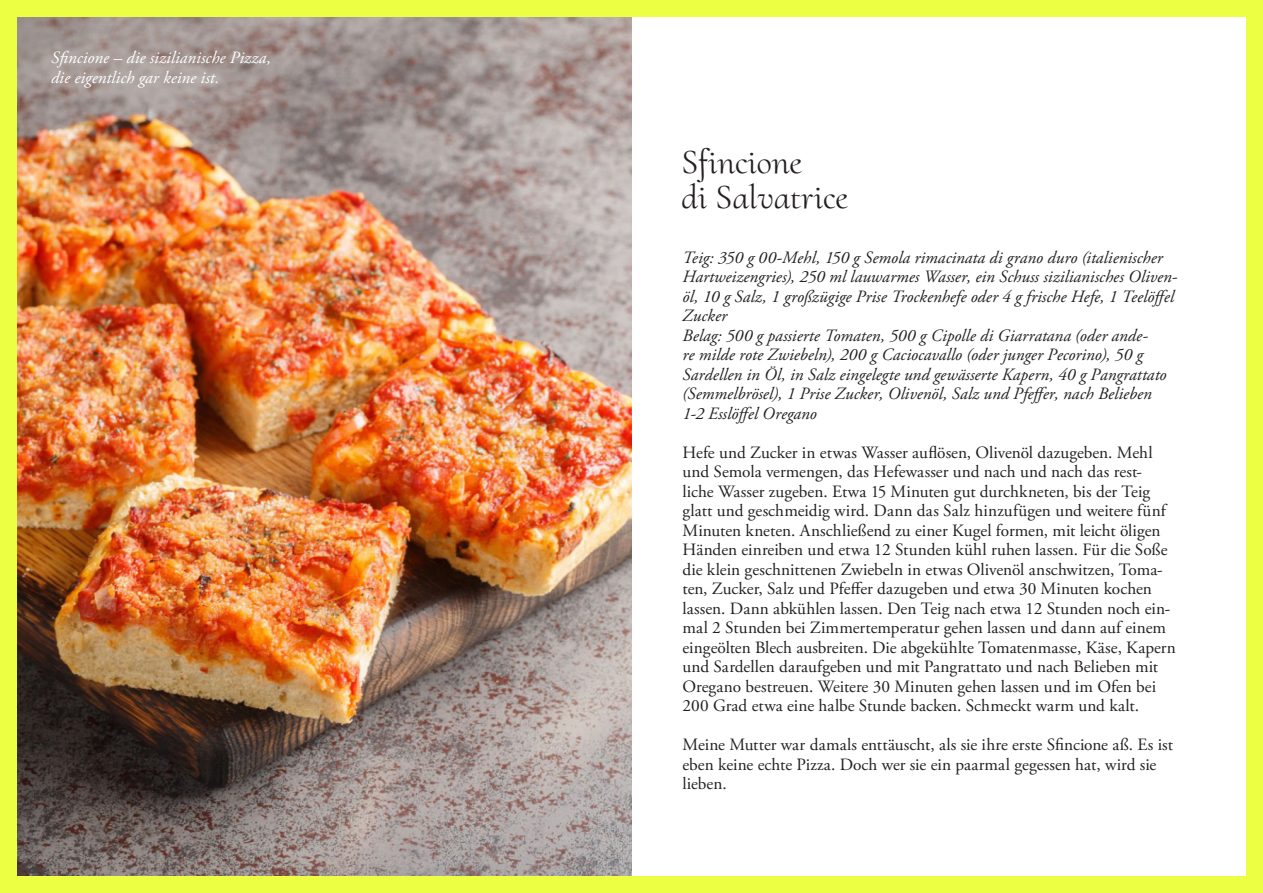
<style>
.page{position:relative;width:1263px;height:893px;background:#edff43}
.page>*{position:absolute;margin:0;border:0;box-sizing:border-box;transform-origin:0 0}
.t1{font:34.95px/35px "Cormorant Upright";color:#231f20}
.t2{font:17.25px/19.5px "Adobe Garamond Pro";color:#231f20}
.t3{font:italic 17.25px/19.5px "Adobe Garamond Pro";color:#231f20}
.t4{font:italic 17.25px/19.5px "Adobe Garamond Pro";color:#fff}
</style>
<div class="page">
<div style="left:17px;top:17px;width:1229px;height:859px;background:#fff"></div>
<img style="left:17px;top:17px;width:614px;height:859px">
<p class="t4" style="left:51px;top:49px;width:222px">Sfincione – die sizilianische Pizza, die eigentlich gar keine ist.</p>
<h1 class="t1" style="left:681px;top:144px;width:169px">Sfincione<br>di Salvatrice</h1>
<p class="t3" style="left:682px;top:248px;width:496px">Teig: 350 g 00-Mehl, 150 g Semola rimacinata di grano duro (italienischer Hartweizengries), 250 ml lauwarmes Wasser, ein Schuss sizilianisches Oliven&shy;öl, 10 g Salz, 1 großzügige Prise Trockenhefe oder 4 g frische Hefe, 1 Teelöffel Zucker<br>Belag: 500 g passierte Tomaten, 500 g Cipolle di Giarratana (oder ande-<br>re milde rote Zwiebeln), 200 g Caciocavallo (oder junger Pecorino), 50 g Sardellen in Öl, in Salz eingelegte und gewässerte Kapern, 40 g Pangrattato (Semmelbrösel), 1 Prise Zucker, Olivenöl, Salz und Pfeffer, nach Belieben 1-2 Esslöffel Oregano</p>
<p class="t2" style="left:682px;top:443px;width:495px">Hefe und Zucker in etwas Wasser auflösen, Olivenöl dazugeben. Mehl und Semola vermengen, das Hefewasser und nach und nach das rest&shy;liche Wasser zugeben. Etwa 15 Minuten gut durchkneten, bis der Teig glatt und geschmeidig wird. Dann das Salz hinzufügen und weitere fünf Minuten kneten. Anschließend zu einer Kugel formen, mit leicht öligen Händen einreiben und etwa 12 Stunden kühl ruhen lassen. Für die Soße die klein geschnittenen Zwiebeln in etwas Olivenöl anschwitzen, Toma&shy;ten, Zucker, Salz und Pfeffer dazugeben und etwa 30 Minuten kochen lassen. Dann abkühlen lassen. Den Teig nach etwa 12 Stunden noch ein&shy;mal 2 Stunden bei Zimmertemperatur gehen lassen und dann auf einem eingeölten Blech ausbreiten. Die abgekühlte Tomatenmasse, Käse, Kapern und Sardellen daraufgeben und mit Pangrattato und nach Belieben mit Oregano bestreuen. Weitere 30 Minuten gehen lassen und im Ofen bei 200 Grad etwa eine halbe Stunde backen. Schmeckt warm und kalt.</p>
<p class="t2" style="left:682px;top:735px;width:492px">Meine Mutter war damals enttäuscht, als sie ihre erste Sfincione aß. Es ist eben keine echte Pizza. Doch wer sie ein paarmal gegessen hat, wird sie lieben.</p>
</div>
